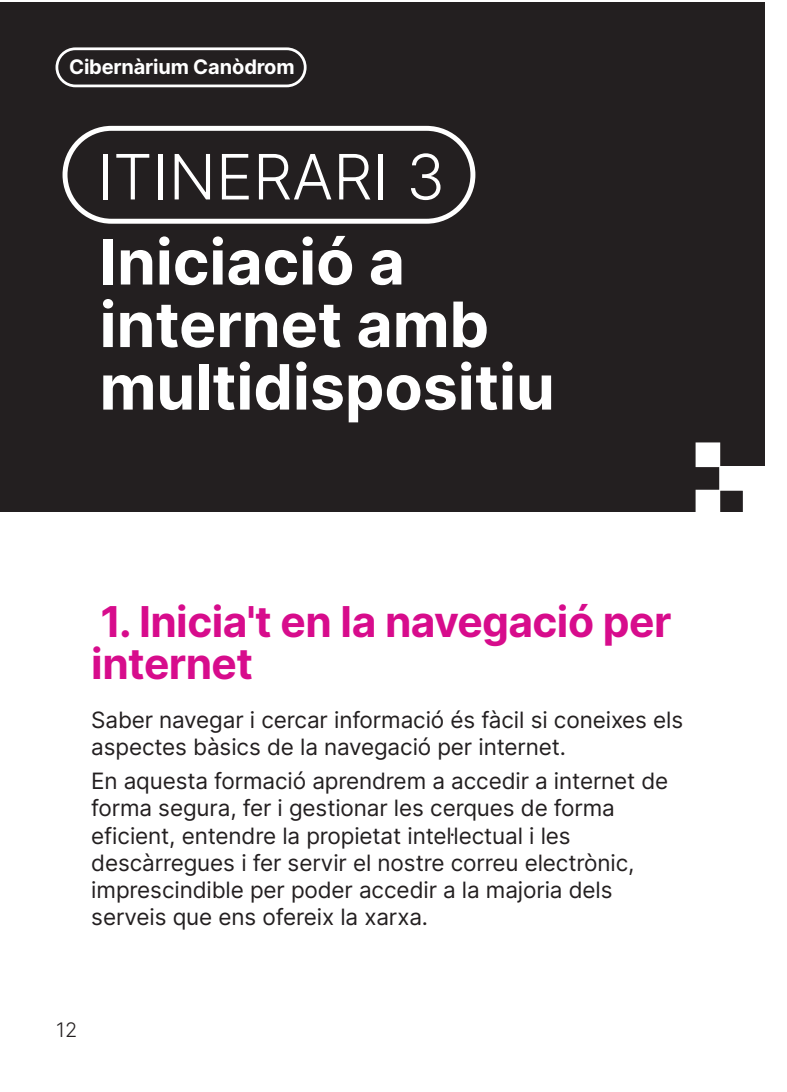
<style>
.page{position:relative;width:787px;height:1092px;background:#fff}
.page>*{position:absolute;margin:0;border:0;box-sizing:border-box;transform-origin:0 0}
.t1{font:700 62.5px/62.5px "Inter";color:#fff}
.t2{font:300 62.5px "Inter";letter-spacing:-.005em;color:#fff}
.t3{font:700 42.5px/42.5px "Inter";letter-spacing:-.015em;color:#d70c8c}
.t4{font:22.5px/27.2px "Inter";letter-spacing:-.005em;color:#231f20}
.t5{font:700 20px "Inter";letter-spacing:-.01em;color:#fff}
.t6{font:300 20px "Inter";color:#231f20}
</style>
<div class="page">
<div style="left:0;top:2px;width:764px;height:510px;background:#231f20"></div>
<div style="left:63px;top:126px;width:412px;height:98px;border:5px solid #fff;border-radius:46px"></div>
<div style="left:719px;top:466px;width:24px;height:24px;background:#fff"></div>
<div style="left:719px;top:466px;width:24px;height:24px;border:1px solid #fff"></div>
<div style="left:743px;top:466px;width:24px;height:24px;background:#fff"></div>
<div style="left:696px;top:490px;width:23px;height:24px;background:#fff"></div>
<div style="left:743px;top:490px;width:24px;height:24px;background:#fff"></div>
<div style="left:696px;top:443px;width:23px;height:23px;background:#fff"></div>
<div style="left:56px;top:47px;width:250px;height:40px;border:3px solid #fff;border-radius:19px"></div>
<p class="t5" style="left:69px;top:54px;width:227px">Cibernàrium Canòdrom</p>
<h1 class="t2" style="left:97px;top:139px;width:349px">ITINERARI 3</h1>
<h1 class="t1" style="left:99px;top:230px;width:457px">Iniciació a internet amb multidispositiu</h1>
<h2 class="t3" style="left:91px;top:600px;width:581px">1. Inicia't en la navegació per internet</h2>
<p class="t4" style="left:91px;top:705px;width:593px">Saber navegar i cercar informació és fàcil si coneixes els aspectes bàsics de la navegació per internet.</p>
<p class="t4" style="left:91px;top:767px;width:578px">En aquesta formació aprendrem a accedir a internet de forma segura, fer i gestionar les cerques de forma eficient, entendre la propietat inteŀlectual i les descàrregues i fer servir el nostre correu electrònic, imprescindible per poder accedir a la majoria dels serveis que ens ofereix la xarxa.</p>
<p class="t6" style="left:56px;top:1017px;width:22px">12</p>
</div>
